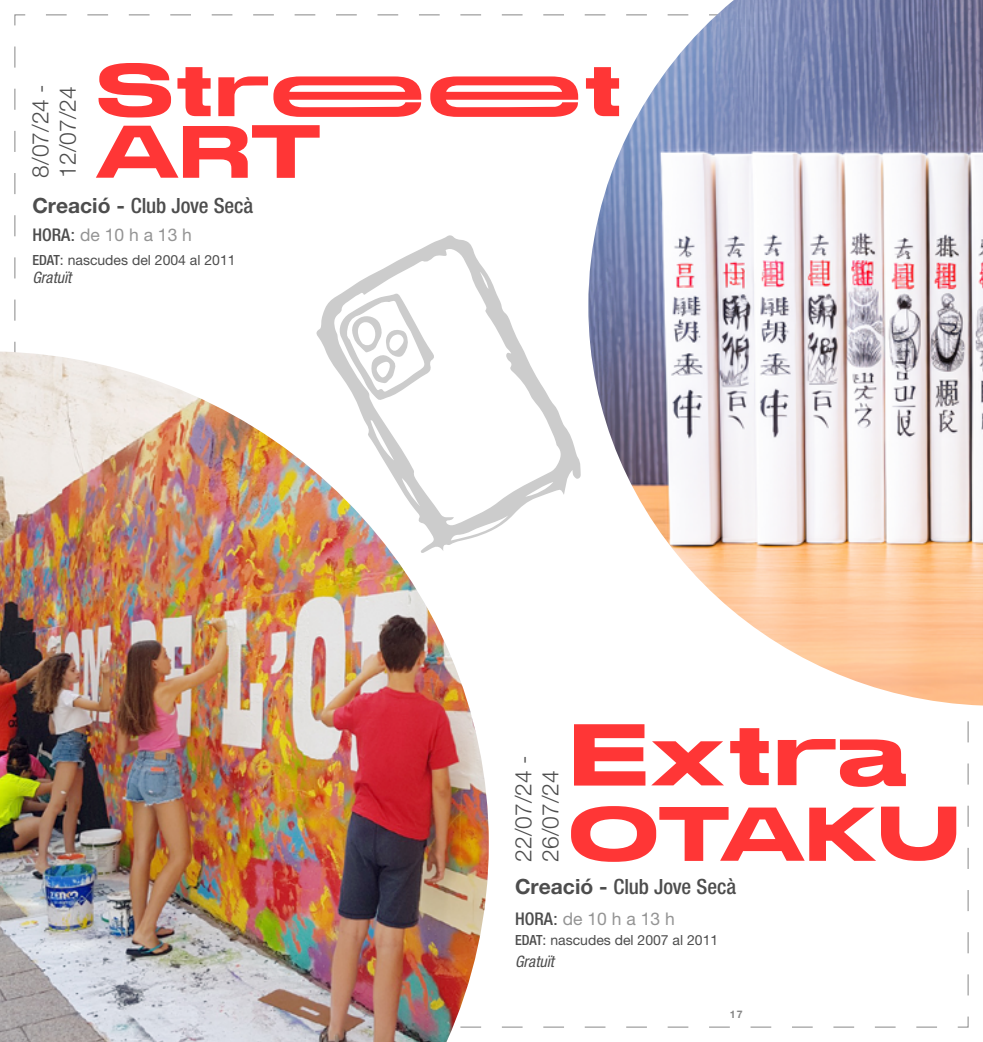
<style>
.page{position:relative;width:983px;height:1042px;background:#fff}
.page>*{position:absolute;margin:0;border:0;box-sizing:border-box;transform-origin:0 0}
.t1{font:87.5px "Stretch Pro";color:#ff3636}
.t2{font:77px "Stretch Pro";color:#ff3636}
.t3{font:75.25px/61.2px "Stretch Pro";color:#ff3636}
.t4{font:300 22.75px/27.3px "Helvetica Neue LT Pro";color:#4d4d4d}
.t5{font:500 condensed 21px "Helvetica Neue LT Pro";letter-spacing:-.005em;color:#4d4d4d}
.t6{font:17.5px "Helvetica Neue LT Pro";color:#949494}
.t7{font:italic condensed 15.75px "Helvetica Neue LT Pro";color:#4d4d4d}
.t8{font:14px "Helvetica Neue LT Pro";color:#4d4d4d}
.t9{font:700 10.5px "Helvetica Neue LT Pro";color:#878787}
.s1{font-weight:700;font-stretch:normal}
.s2{font-weight:500;font-stretch:condensed;color:#4d4d4d}
.s3{color:#4d4d4d}
.s4{font-weight:500;font-stretch:condensed}
</style>
<div class="page">
<img style="left:588px;top:0;width:394px;height:705px">
<img style="left:0;top:351px;width:488px;height:691px">
<svg style="left:314px;top:235px;width:267px;height:318px"></svg>
<svg style="left:337px;top:293px;width:98px;height:108px"></svg>
<h3 class="t4" style="left:26px;top:178px;width:95px;rotate:-90deg">8/07/24 -<br>12/07/24</h3>
<h3 class="t3" style="left:96px;top:56px;width:528px">Stree eet<br>ART</h3>
<h3 class="t5" style="left:32px;top:193px;width:222px"><span class="s1">Creació -</span> Club Jove Secà</h3>
<p class="t6" style="left:32px;top:225px;width:161px"><span class="s2">HORA</span><span class="s3">:</span> de 10 h a 13 h</p>
<p class="t8" style="left:32px;top:251px;width:205px"><span class="s4">EDAT</span>: nascudes del 2004 al 2011</p>
<p class="t7" style="left:32px;top:268px;width:40px">Gratuït</p>
<h3 class="t4" style="left:509px;top:861px;width:107px;rotate:-90deg">22/07/24 -<br>26/07/24</h3>
<h1 class="t1" style="left:568px;top:691px;width:340px">Extra</h1>
<h2 class="t2" style="left:568px;top:778px;width:393px">OTAKU</h2>
<h3 class="t5" style="left:515px;top:873px;width:222px"><span class="s1">Creació -</span> Club Jove Secà</h3>
<p class="t6" style="left:515px;top:908px;width:161px"><span class="s2">HORA</span><span class="s3">:</span> de 10 h a 13 h</p>
<p class="t8" style="left:515px;top:932px;width:205px"><span class="s4">EDAT</span>: nascudes del 2007 al 2011</p>
<p class="t7" style="left:515px;top:953px;width:40px">Gratuït</p>
<p class="t9" style="left:729px;top:1008px;width:14px">17</p>
</div>
